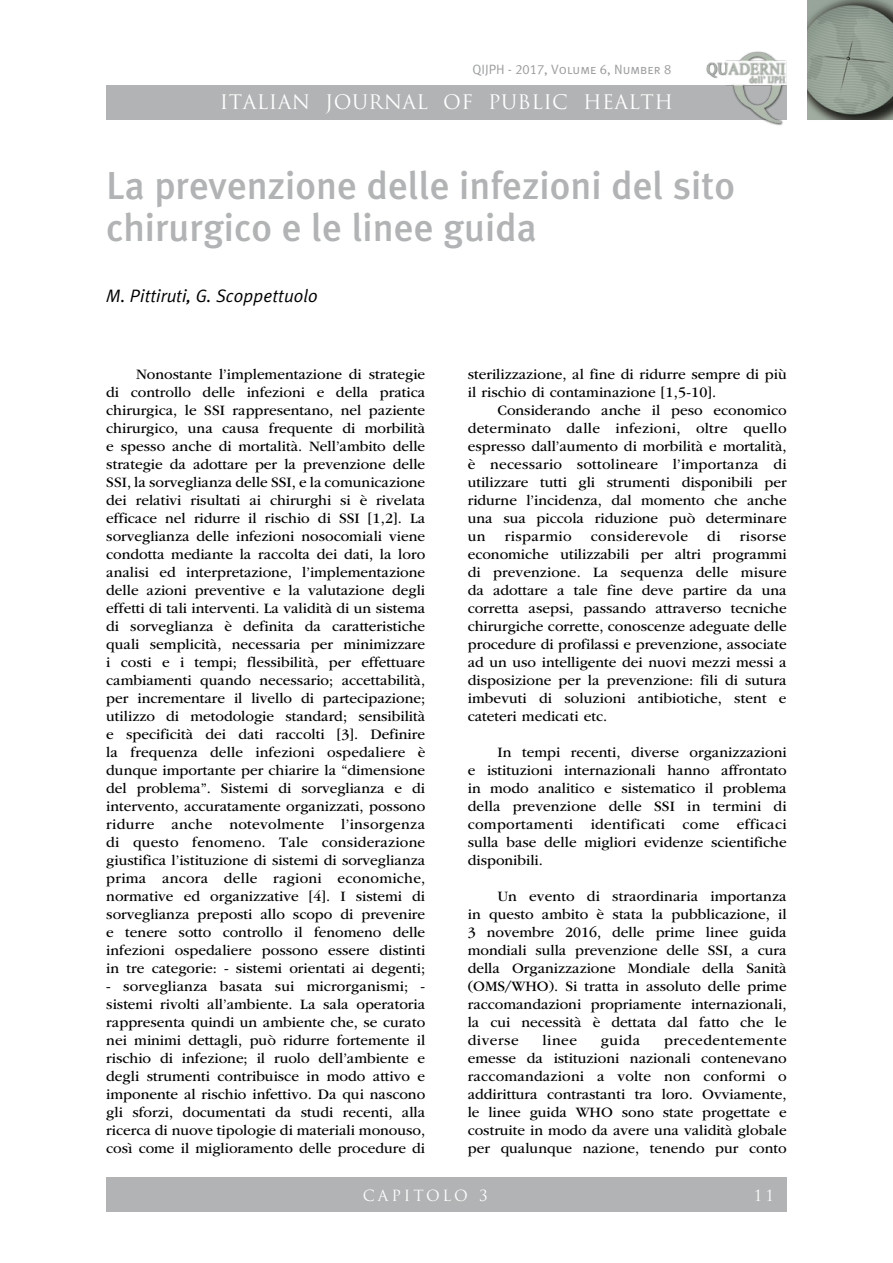
<style>
.page{position:relative;width:893px;height:1263px;background:#fff}
.page>*{position:absolute;margin:0;border:0;box-sizing:border-box;transform-origin:0 0}
.t1{font:500 39px/42px "Meta Plus";color:#b1b3b4}
.t2{font:19.5px "Trajan Pro";letter-spacing:.02em;color:#fff}
.t3{font:italic 18px "Meta Plus Normal";color:#000}
.t4{font:15px/18px "ITC Garamond Std";color:#000;text-align:justify}
.t5{font:15px "ITC Garamond Std";letter-spacing:.025em;color:#000}
.t6{font:15px "Trajan Pro";letter-spacing:.19em;color:#fff}
.t7{font:13.5px "Meta Plus Normal Caps";color:#9c9e9f}
</style>
<div class="page">
<img style="left:808px;top:0;width:85px;height:119px">
<div style="left:106px;top:85px;width:681px;height:34px;background:#b1b3b4"></div>
<img style="left:701px;top:51px;width:86px;height:75px">
<div style="left:742px;top:1178px;width:45px;height:34px;background:#b1b3b4"></div>
<div style="left:106px;top:1178px;width:638px;height:34px;background:#b1b3b4"></div>
<p class="t7" style="left:472px;top:62px;width:201px">QIJPH - 2017, Volume 6, Number 8</p>
<h2 class="t2" style="left:220px;top:90px;width:455px">ITALIAN JOURNAL OF PUBLIC HEALTH</h2>
<h1 class="t1" style="left:106px;top:164px;width:630px">La prevenzione delle infezioni del sito chirurgico e le linee guida</h1>
<p class="t3" style="left:106px;top:285px;width:213px">M. Pittiruti, G. Scoppettuolo</p>
<p class="t4" style="left:106px;top:365px;width:321px;text-indent:30px">Nonostante l’implementazione di strategie di controllo delle infezioni e della pratica chirurgica, le SSI rappresentano, nel paziente chirurgico, una causa frequente di morbilità e spesso anche di mortalità. Nell’ambito delle strategie da adottare per la prevenzione delle SSI, la sorveglianza delle SSI, e la comunicazione dei relativi risultati ai chirurghi si è rivelata efficace nel ridurre il rischio di SSI [1,2]. La sorveglianza delle infezioni nosocomiali viene condotta mediante la raccolta dei dati, la loro analisi ed interpretazione, l’implementazione delle azioni preventive e la valutazione degli effetti di tali interventi. La validità di un sistema di sorveglianza è definita da caratteristiche quali semplicità, necessaria per minimizzare i costi e i tempi; flessibilità, per effettuare cambiamenti quando necessario; accettabilità, per incrementare il livello di partecipazione; utilizzo di metodologie standard; sensibilità e specificità dei dati raccolti [3]. Definire la frequenza delle infezioni ospedaliere è dunque importante per chiarire la “dimensione del problema”. Sistemi di sorveglianza e di intervento, accuratamente organizzati, possono ridurre anche notevolmente l’insorgenza di questo fenomeno. Tale considerazione giustifica l’istituzione di sistemi di sorveglianza prima ancora delle ragioni economiche, normative ed organizzative [4]. I sistemi di sorveglianza preposti allo scopo di prevenire e tenere sotto controllo il fenomeno delle infezioni ospedaliere possono essere distinti in tre categorie: - sistemi orientati ai degenti;</p>
<p class="t4" style="left:106px;top:977px;width:320px">- sorveglianza basata sui microrganismi; - sistemi rivolti all’ambiente. La sala operatoria rappresenta quindi un ambiente che, se curato nei minimi dettagli, può ridurre fortemente il rischio di infezione; il ruolo dell’ambiente e degli strumenti contribuisce in modo attivo e imponente al rischio infettivo. Da qui nascono gli sforzi, documentati da studi recenti, alla ricerca di nuove tipologie di materiali monouso, così come il miglioramento delle procedure di</p>
<p class="t4" style="left:468px;top:365px;width:320px">sterilizzazione, al fine di ridurre sempre di più il rischio di contaminazione [1,5-10].</p>
<p class="t4" style="left:468px;top:401px;width:320px;text-indent:30px">Considerando anche il peso economico determinato dalle infezioni, oltre quello espresso dall’aumento di morbilità e mortalità, è necessario sottolineare l’importanza di utilizzare tutti gli strumenti disponibili per ridurne l’incidenza, dal momento che anche una sua piccola riduzione può determinare un</p>
<p class="t5" style="left:505px;top:528px;width:68px">risparmio</p>
<p class="t5" style="left:591px;top:528px;width:99px">considerevole</p>
<p class="t4" style="left:707px;top:527px;width:15px">di</p>
<p class="t4" style="left:468px;top:527px;width:320px;text-indent:272px">risorse economiche utilizzabili per altri programmi di prevenzione. La sequenza delle misure da adottare a tale fine deve partire da una corretta asepsi, passando attraverso tecniche chirurgiche corrette, conoscenze adeguate delle procedure di profilassi e prevenzione, associate ad un uso intelligente dei nuovi mezzi messi a disposizione per la prevenzione: fili di sutura imbevuti di soluzioni antibiotiche, stent e cateteri medicati etc.</p>
<p class="t4" style="left:468px;top:743px;width:320px;text-indent:30px">In tempi recenti, diverse organizzazioni e istituzioni internazionali hanno affrontato in modo analitico e sistematico il problema della prevenzione delle SSI in termini di comportamenti identificati come efficaci sulla base delle migliori evidenze scientifiche disponibili.</p>
<p class="t4" style="left:468px;top:887px;width:320px;text-indent:30px">Un evento di straordinaria importanza in questo ambito è stata la pubblicazione, il 3 novembre 2016, delle prime linee guida mondiali sulla prevenzione delle SSI, a cura della Organizzazione Mondiale della Sanità (OMS/WHO). Si tratta in assoluto delle prime raccomandazioni propriamente internazionali, la cui necessità è dettata dal fatto che le diverse</p>
<p class="t4" style="left:468px;top:1031px;width:320px;text-indent:196px">precedentemente emesse da istituzioni nazionali contenevano raccomandazioni a volte non conformi o addirittura contrastanti tra loro. Ovviamente, le linee guida WHO sono state progettate e costruite in modo da avere una validità globale per qualunque nazione, tenendo pur conto</p>
<p class="t4" style="left:543px;top:1031px;width:36px">linee</p>
<p class="t4" style="left:601px;top:1031px;width:41px">guida</p>
<p class="t6" style="left:363px;top:1185px;width:126px">CAPITOLO 3</p>
<p class="t6" style="left:754px;top:1185px;width:22px">11</p>
</div>
